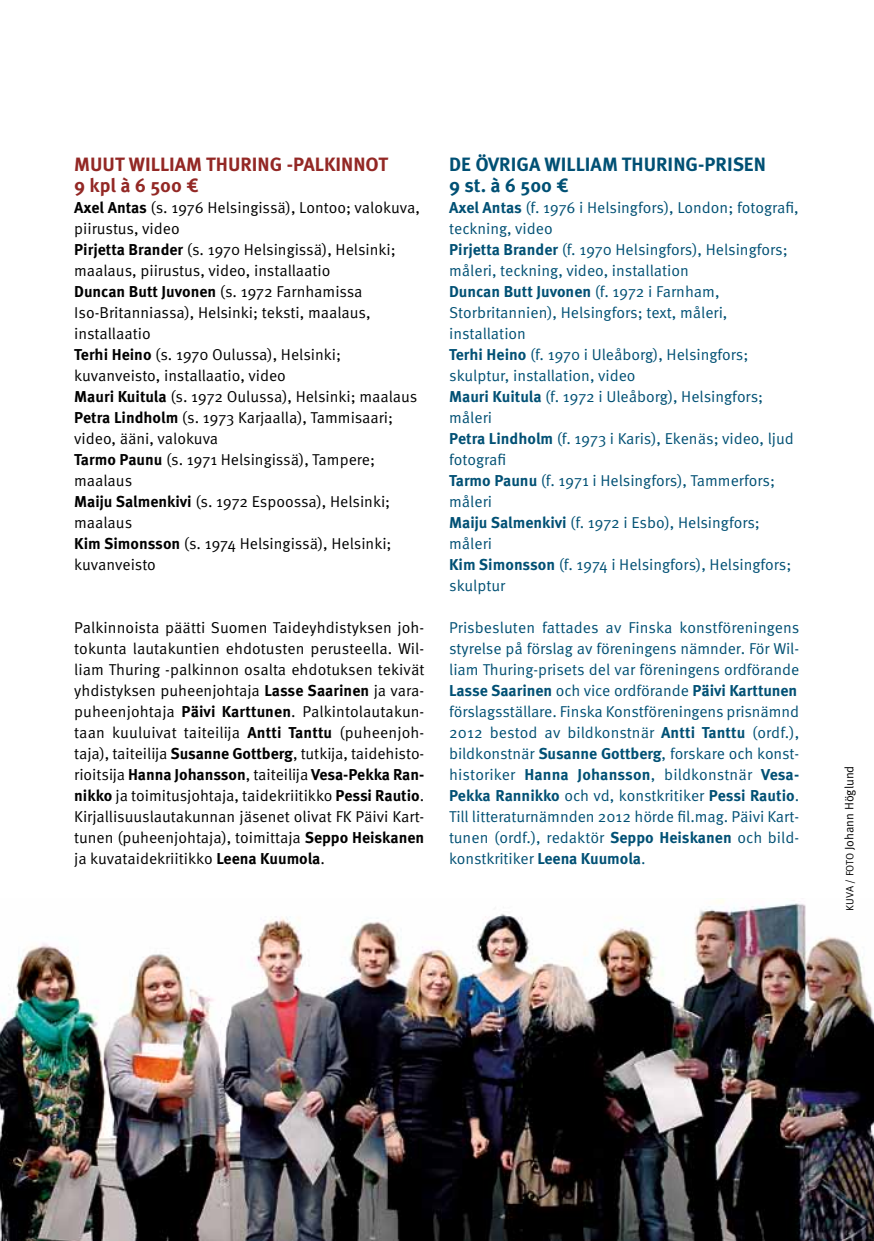
<style>
.page{position:relative;width:874px;height:1241px;background:#fff}
.page>*{position:absolute;margin:0;border:0;box-sizing:border-box;transform-origin:0 0}
.t1{font:700 19.25px/21px "Meta Pro";color:#005074}
.t2{font:700 19.25px "Meta Pro";color:#932825}
.t3{font:15.75px/21px "Meta Pro";letter-spacing:-.005em;color:#000}
.t4{font:15.75px/21px "Meta Pro";letter-spacing:-.005em;color:#005074}
.t5{font:12.25px "Meta Pro";color:#000}
.s1{font-weight:700}
.s2{font-size:10.5px}
</style>
<div class="page">
<img style="left:0;top:899px;width:873px;height:341px">
<p class="t2" style="left:74px;top:152px;width:188px">MUUT WILLIAM TH URING</p>
<p class="t2" style="left:286px;top:152px;width:103px">-PALKINN OT</p>
<p class="t2" style="left:74px;top:173px;width:126px">9 kpl à 6 500 €</p>
<p class="t3" style="left:74px;top:197px;width:347px"><span class="s1">Axel Antas</span> (s. 1976 Helsingissä), Lontoo; valokuva, piirustus, video<br><span class="s1">Pirjetta Brander</span> (s. 1970 Helsingissä), Helsinki; maalaus, piirustus, video, installaatio<br><span class="s1">Duncan Butt Juvonen</span> (s. 1972 Farnhamissa Iso-Britanniassa), Helsinki; teksti, maalaus, installaatio<br><span class="s1">Terhi Heino</span> (s. 1970 Oulussa), Helsinki; kuvanveisto, installaatio, video<br><span class="s1">Mauri Kuitula</span> (s. 1972 Oulussa), Helsinki; maalaus <span class="s1">Petra Lindholm</span> (s. 1973 Karjaalla), Tammisaari; video, ääni, valokuva<br><span class="s1">Tarmo Paunu</span> (s. 1971 Helsingissä), Tampere; maalaus<br><span class="s1">Maiju Salmenkivi</span> (s. 1972 Espoossa), Helsinki; maalaus<br><span class="s1">Kim Simonsson</span> (s. 1974 Helsingissä), Helsinki; kuvanveisto</p>
<p class="t3" style="left:74px;top:617px;width:351px;text-align:justify">Palkinnoista päätti Suomen Taideyhdistyksen joh&shy;tokunta lautakuntien ehdotusten perusteella. Wil&shy;liam Thuring -palkinnon osalta ehdotuksen tekivät yhdistyksen puheenjohtaja <span class="s1">Lasse Saarinen</span> ja vara&shy;puheenjohtaja <span class="s1">Päivi Karttunen</span>. Palkintolautakun&shy;taan kuuluivat taiteilija <span class="s1">Antti Tanttu</span> (puheenjoh&shy;taja), taiteilija <span class="s1">Susanne Gottberg</span>, tutkija, taidehisto&shy;rioitsija <span class="s1">Hanna Johansson</span>, taiteilija <span class="s1">Vesa-Pekka Ran&shy;nikko</span> ja toimitusjohtaja, taidekriitikko <span class="s1">Pessi Rautio</span>.<br>Kirjallisuuslautakunnan jäsenet olivat FK Päivi Kart&shy;tunen (puheenjohtaja), toimittaja <span class="s1">Seppo Heiskanen </span>ja kuvataidekriitikko <span class="s1">Leena Kuumola</span>.</p>
<p class="t1" style="left:449px;top:154px;width:288px">DE ÖVRIGA WILLIAM TH URING-PRISEN<br>9 st. à 6 500 €</p>
<p class="t4" style="left:449px;top:197px;width:351px"><span class="s1">Axel Antas</span> (f. 1976 i Helsingfors), London; fotografi, teckning, video<br><span class="s1">Pirjetta Brander</span> (f. 1970 Helsingfors), Helsingfors; måleri, teckning, video, installation<br><span class="s1">Duncan Butt Juvonen</span> (f. 1972 i Farnham, Storbritannien), Helsingfors; text, måleri, installation<br><span class="s1">Terhi Heino</span> (f. 1970 i Uleåborg), Helsingfors; skulptur, installation, video<br><span class="s1">Mauri Kuitula</span> (f. 1972 i Uleåborg), Helsingfors; måleri<br><span class="s1">Petra Lindholm</span> (f. 1973 i Karis), Ekenäs; video, ljud fotografi<br><span class="s1">Tarmo Paunu</span> (f. 1971 i Helsingfors), Tammerfors; måleri<br><span class="s1">Maiju Salmenkivi</span> (f. 1972 i Esbo), Helsingfors; måleri<br><span class="s1">Kim Simonsson</span> (f. 1974 i Helsingfors), Helsingfors; skulptur</p>
<p class="t4" style="left:449px;top:617px;width:351px">Prisbesluten fattades av Finska konstföreningens styrelse på förslag av föreningens nämnder. För Wil&shy;liam Thuring-prisets del var föreningens ordförande <span class="s1">Lasse Saarinen</span> och vice ordförande <span class="s1">Päivi Karttunen </span>förslagsställare. Finska Konstföreningens prisnämnd 2012 bestod av bildkonstnär <span class="s1">Antti Tanttu</span> (ordf.), bildkonstnär <span class="s1">Susanne Gottberg</span>, forskare och konst&shy;historiker <span class="s1">Hanna Johansson</span>, bildkonstnär <span class="s1">Vesa-Pekka Rannikko</span> och vd, konstkritiker <span class="s1">Pessi Rautio</span>.<br>Till litteraturnämnden 2012 hörde fil.mag. Päivi Kart&shy;tunen (ordf.), redaktör <span class="s1">Seppo Heiskanen</span> och bild&shy;konstkritiker <span class="s1">Leena Kuumola</span>.</p>
<p class="t5" style="left:841px;top:910px;width:147px;rotate:-90deg"><span class="s2">kuva / Foto</span> Johann Höglund</p>
</div>
